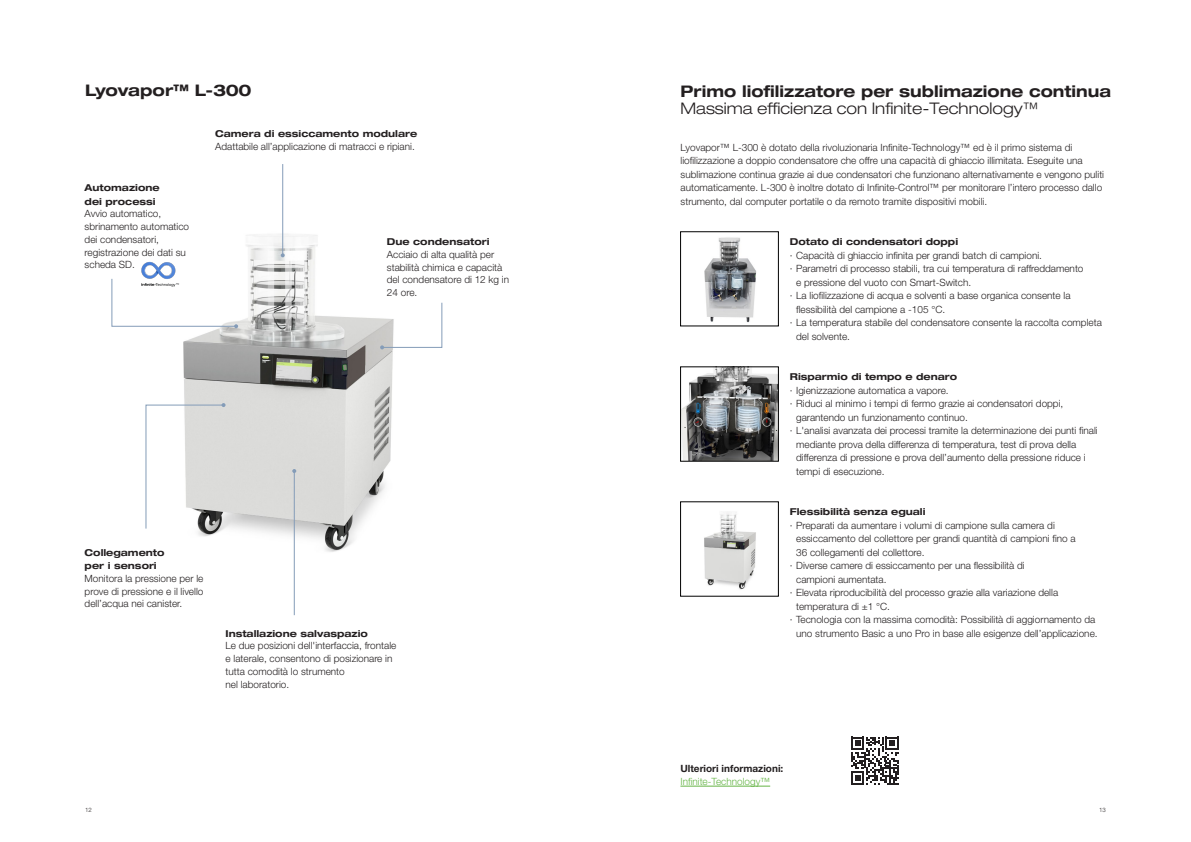
<style>
.page{position:relative;width:1191px;height:842px;background:#fff}
.page>*{position:absolute;margin:0;border:0;box-sizing:border-box;transform-origin:0 0}
.t1{font:700 expanded 16px/17px "Helvetica Neue LT Std";color:#231f20}
.t2{font:300 10px/12.8px "Helvetica Neue LT Std";color:#231f20}
.t3{font:700 10px "Helvetica Neue LT Std";color:#231f20}
.t4{font:300 10px "Helvetica Neue LT Std";color:#64b445}
.t5{font:700 expanded 9.5px/13.5px "Helvetica Neue LT Std";color:#231f20}
.t6{font:300 6px "Helvetica Neue LT Std";color:#231f20}
.s1{font-weight:300}
.s2{font-weight:300;font-stretch:normal}
.s3{font-stretch:expanded}
</style>
<div class="page">
<img style="left:704px;top:512px;width:52px;height:78px">
<img style="left:704px;top:237px;width:52px;height:86px">
<img style="left:682px;top:369px;width:94px;height:90px">
<img style="left:183px;top:193px;width:210px;height:389px">
<hr style="left:282px;top:164px;width:1px;height:91px;background:#849cb8">
<svg style="left:281px;top:253px;width:4px;height:4px"></svg>
<hr style="left:294px;top:471px;width:1px;height:144px;background:#849cb8">
<svg style="left:292px;top:469px;width:4px;height:4px"></svg>
<svg style="left:145px;top:403px;width:80px;height:127px"></svg>
<svg style="left:111px;top:278px;width:127px;height:50px"></svg>
<img style="left:135px;top:261px;width:47px;height:34px">
<svg style="left:380px;top:302px;width:63px;height:47px"></svg>
<hr style="left:680px;top:786px;width:90px;height:1px;background:#64b445">
<svg style="left:851px;top:737px;width:48px;height:47px"></svg>
<h1 class="t1" style="left:85px;top:82px;width:168px">Lyovapor™ L-300</h1>
<p class="t5" style="left:85px;top:181px;width:76px">Automazione dei processi</p>
<p class="t2" style="left:85px;top:207px;width:106px">Avvio automatico, sbrinamento automatico dei condensatori, registrazione dei dati su scheda SD.</p>
<p class="t5" style="left:215px;top:127px;width:203px">Camera di essiccamento modulare</p>
<p class="t2" style="left:215px;top:140px;width:201px">Adattabile all’applicazione di matracci e ripiani.</p>
<p class="t5" style="left:387px;top:235px;width:104px">Due condensatori</p>
<p class="t2" style="left:387px;top:248px;width:124px">Acciaio di alta qualità per stabilità chimica e capacità del condensatore di 12 kg in<br>24 ore.</p>
<p class="t5" style="left:85px;top:545px;width:81px">Collegamento per i sensori</p>
<p class="t2" style="left:85px;top:572px;width:120px;text-align:justify">Monitora la pressione per le prove di pressione e il livello dell’acqua nei canister.</p>
<p class="t5" style="left:225px;top:626px;width:144px">Installazione salvaspazio</p>
<p class="t2" style="left:225px;top:639px;width:172px">Le due posizioni dell'interfaccia, frontale e laterale, consentono di posizionare in tutta comodità lo strumento<br>nel laboratorio.</p>
<h1 class="t1" style="left:680px;top:82px;width:432px">Primo liofilizzatore per sublimazione continua<br><span class="s1">Massima efficienza con Infinite-Technology</span><span class="s2">™</span></h1>
<p class="t2" style="left:680px;top:140px;width:425px;line-height:13.5px">Lyovapor<span class="s3">™</span> L-300 è dotato della rivoluzionaria Infinite-Technology<span class="s3">™</span> ed è il primo sistema di liofilizzazione a doppio condensatore che offre una capacità di ghiaccio illimitata. Eseguite una sublimazione continua grazie ai due condensatori che funzionano alternativamente e vengono puliti automaticamente. L-300 è inoltre dotato di Infinite-Control<span class="s3">™</span> per monitorare l’intero processo dallo strumento, dal computer portatile o da remoto tramite dispositivi mobili.</p>
<p class="t5" style="left:790px;top:235px;width:170px">Dotato di condensatori doppi</p>
<p class="t2" style="left:790px;top:248px;width:254px">· Capacità di ghiaccio infinita per grandi batch di campioni.</p>
<p class="t2" style="left:790px;top:262px;width:295px">· Parametri di processo stabili, tra cui temperatura di raffreddamento</p>
<p class="t2" style="left:796px;top:275px;width:177px">e pressione del vuoto con Smart-Switch.</p>
<p class="t2" style="left:790px;top:289px;width:282px">· La liofilizzazione di acqua e solventi a base organica consente la</p>
<p class="t2" style="left:796px;top:302px;width:151px">flessibilità del campione a -105 °C.</p>
<p class="t2" style="left:790px;top:316px;width:313px">· La temperatura stabile del condensatore consente la raccolta completa</p>
<p class="t2" style="left:796px;top:329px;width:55px">del solvente.</p>
<p class="t5" style="left:790px;top:370px;width:169px">Risparmio di tempo e denaro</p>
<p class="t2" style="left:790px;top:383px;width:160px">· Igienizzazione automatica a vapore.</p>
<p class="t2" style="left:790px;top:397px;width:275px">· Riduci al minimo i tempi di fermo grazie ai condensatori doppi,</p>
<p class="t2" style="left:796px;top:410px;width:173px">garantendo un funzionamento continuo.</p>
<p class="t2" style="left:790px;top:424px;width:309px">· L'analisi avanzata dei processi tramite la determinazione dei punti finali</p>
<p class="t2" style="left:796px;top:437px;width:282px">mediante prova della differenza di temperatura, test di prova della</p>
<p class="t2" style="left:796px;top:451px;width:291px">differenza di pressione e prova dell’aumento della pressione riduce i</p>
<p class="t2" style="left:796px;top:464px;width:90px">tempi di esecuzione.</p>
<p class="t5" style="left:790px;top:505px;width:137px">Flessibilità senza eguali</p>
<p class="t2" style="left:790px;top:518px;width:266px">· Preparati da aumentare i volumi di campione sulla camera di</p>
<p class="t2" style="left:796px;top:532px;width:281px">essiccamento del collettore per grandi quantità di campioni fino a</p>
<p class="t2" style="left:796px;top:545px;width:130px">36 collegamenti del collettore.</p>
<p class="t2" style="left:790px;top:559px;width:236px">· Diverse camere di essiccamento per una flessibilità di</p>
<p class="t2" style="left:796px;top:572px;width:92px">campioni aumentata.</p>
<p class="t2" style="left:790px;top:586px;width:270px">· Elevata riproducibilità del processo grazie alla variazione della</p>
<p class="t2" style="left:796px;top:599px;width:95px">temperatura di ±1 °C.</p>
<p class="t2" style="left:790px;top:613px;width:307px">· Tecnologia con la massima comodità: Possibilità di aggiornamento da</p>
<p class="t2" style="left:796px;top:626px;width:303px">uno strumento Basic a uno Pro in base alle esigenze dell’applicazione.</p>
<p class="t3" style="left:680px;top:762px;width:104px">Ulteriori informazioni:</p>
<p class="t4" style="left:680px;top:775px;width:91px">Infinite-Technology™</p>
<p class="t6" style="left:85px;top:806px;width:8px">12</p>
<p class="t6" style="left:1099px;top:806px;width:8px">13</p>
</div>
